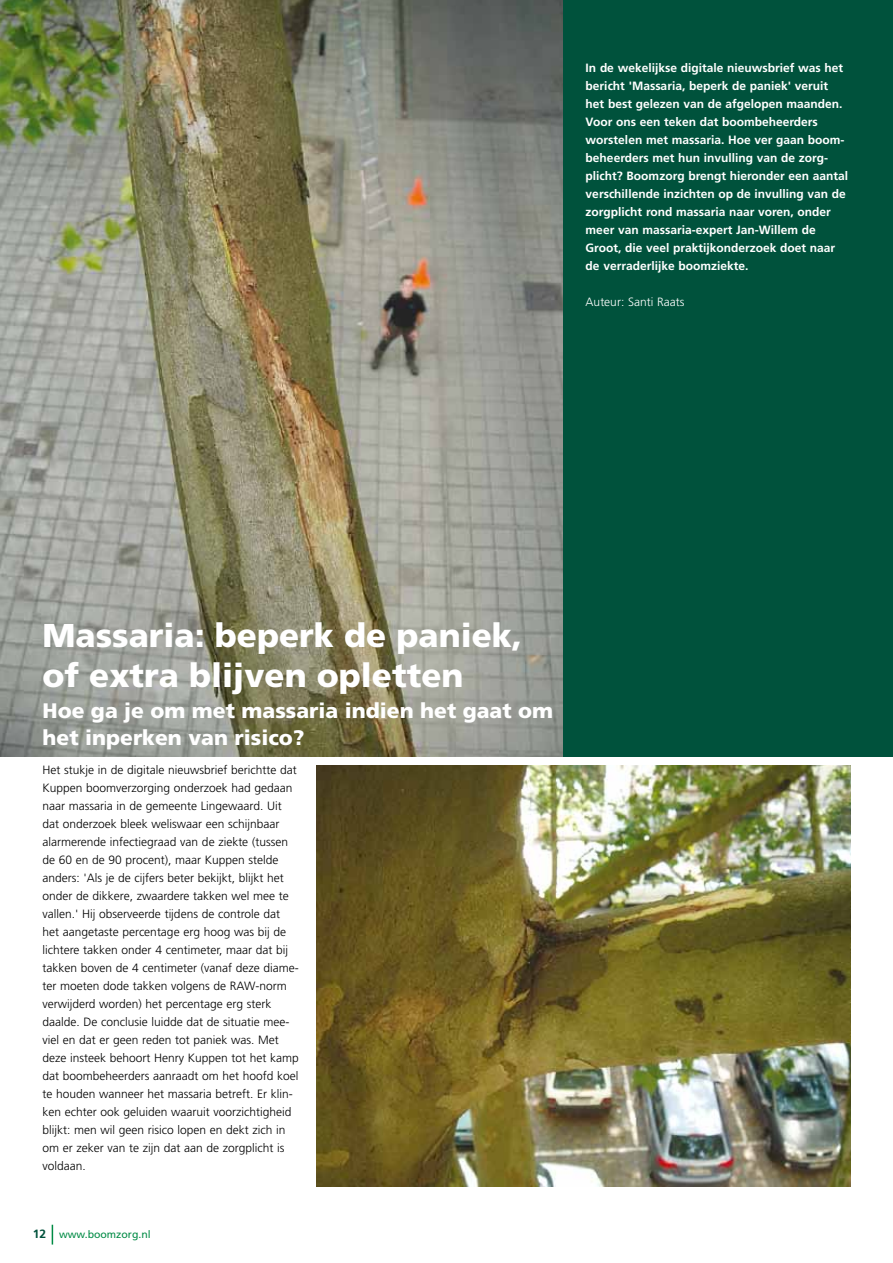
<style>
.page{position:relative;width:893px;height:1263px;background:#fff}
.page>*{position:absolute;margin:0;border:0;box-sizing:border-box;transform-origin:0 0}
.t1{font:900 33px/39.6px "Frutiger";color:#fff}
.t2{font:900 21px/27px "Frutiger";color:#fff}
.t3{font:300 12px/18px "Frutiger";color:#000}
.t4{font:700 12px/18px "Frutiger";color:#fff}
.t5{font:300 12px "Frutiger";color:#fff}
.t6{font:10.5px "Frutiger";color:#008b45}
.s1{font-weight:700;font-size:12px;color:#00523c}
</style>
<div class="page">
<svg style="left:52px;top:1225px;width:1px;height:19px"></svg>
<img style="left:0;top:0;width:563px;height:757px">
<div style="left:563px;top:0;width:330px;height:757px;background:#00523c"></div>
<hr style="left:892px;top:0;width:1px;height:170px;background:#fecc00">
<img style="left:316px;top:765px;width:534px;height:421px">
<p class="t4" style="left:586px;top:59px;width:264px">In de wekelijkse digitale nieuwsbrief was het bericht 'Massaria, beperk de paniek' veruit het best gelezen van de afgelopen maanden.<br>Voor ons een teken dat boombeheerders worstelen met massaria. Hoe ver gaan boom&shy;beheerders met hun invulling van de zorg&shy;plicht? Boomzorg brengt hieronder een aantal verschillende inzichten op de invulling van de zorgplicht rond massaria naar voren, onder meer van massaria-expert Jan-Willem de Groot, die veel praktijkonderzoek doet naar de verraderlijke boomziekte.</p>
<p class="t5" style="left:586px;top:295px;width:100px">Auteur: Santi Raats</p>
<h1 class="t1" style="left:43px;top:615px;width:481px">Massaria: beperk de paniek, of extra blijven opletten</h1>
<h2 class="t2" style="left:43px;top:696px;width:512px">Hoe ga je om met massaria indien het gaat om het inperken van risico?</h2>
<p class="t3" style="left:43px;top:761px;width:258px">Het stukje in de digitale nieuwsbrief berichtte dat Kuppen boomverzorging onderzoek had gedaan naar massaria in de gemeente Lingewaard. Uit dat onderzoek bleek weliswaar een schijnbaar alarmerende infectiegraad van de ziekte (tussen de 60 en de 90 procent), maar Kuppen stelde anders: 'Als je de cijfers beter bekijkt, blijkt het onder de dikkere, zwaardere takken wel mee te vallen.' Hij observeerde tijdens de controle dat het aangetaste percentage erg hoog was bij de lichtere takken onder 4 centimeter, maar dat bij takken boven de 4 centimeter (vanaf deze diame&shy;ter moeten dode takken volgens de RAW-norm verwijderd worden) het percentage erg sterk daalde. De conclusie luidde dat de situatie mee&shy;viel en dat er geen reden tot paniek was. Met deze insteek behoort Henry Kuppen tot het kamp dat boombeheerders aanraadt om het hoofd koel te houden wanneer het massaria betreft. Er klin&shy;ken echter ook geluiden waaruit voorzichtigheid blijkt: men wil geen risico lopen en dekt zich in om er zeker van te zijn dat aan de zorgplicht is voldaan.</p>
<p class="t6" style="left:33px;top:1228px;width:119px"><span class="s1">12</span> www.boomzorg.nl</p>
</div>
